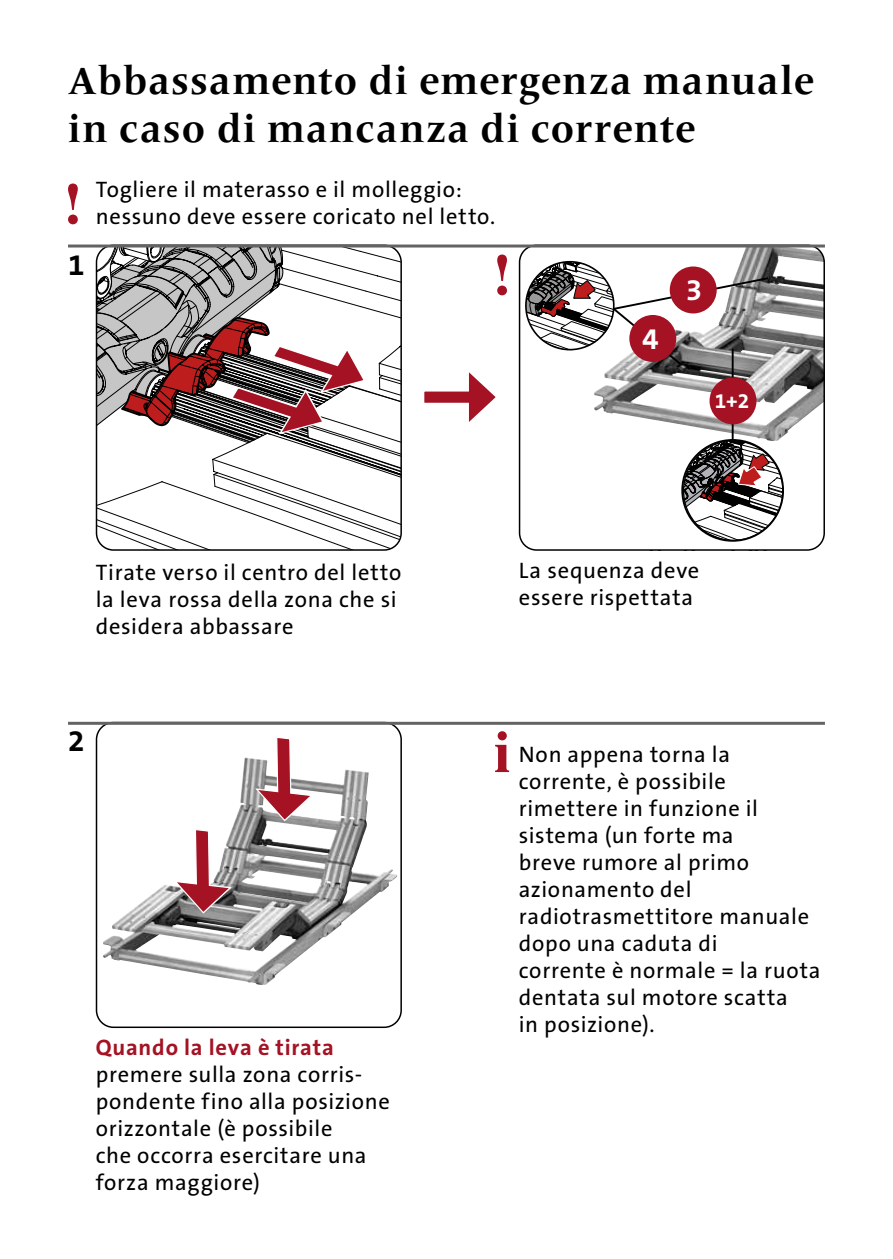
<style>
.page{position:relative;width:893px;height:1259px;background:#fff}
.page>*{position:absolute;margin:0;border:0;box-sizing:border-box;transform-origin:0 0}
.t1{font:700 39px/48px "Frutiger Serif LT Pro";letter-spacing:.025em;color:#000}
.t2{font:700 30px "The Sans B W7";color:#000}
.t3{font:700 30px "The Sans B W7";color:#fff}
.t4{font:22.5px/27px "The Sans B W5 Plain";letter-spacing:.03em;color:#000}
.t5{font:700 22.5px "The Sans B W7";letter-spacing:.035em;color:#a41223}
.t6{font:700 21px "The Sans B W7";color:#fff}
</style>
<div class="page">
<svg style="left:96px;top:515px;width:303px;height:33px"></svg>
<svg style="left:99px;top:515px;width:219px;height:6px"></svg>
<img style="left:103px;top:758px;width:294px;height:227px">
<div style="left:96px;top:722px;width:306px;height:306px;border:2px solid #000;border-radius:17px"></div>
<svg style="left:520px;top:247px;width:302px;height:301px"></svg>
<hr style="left:732px;top:348px;width:2px;height:92px;background:#000">
<div style="left:519px;top:244px;width:306px;height:307px;border:2px solid #000;border-radius:17px"></div>
<hr style="left:68px;top:722px;width:757px;height:3px;background:#646363">
<div style="left:670px;top:266px;width:47px;height:47px;background:#a41223;border-radius:50%"></div>
<div style="left:629px;top:315px;width:47px;height:47px;background:#a41223;border-radius:50%"></div>
<div style="left:709px;top:377px;width:47px;height:47px;background:#a41223;border-radius:50%"></div>
<hr style="left:68px;top:244px;width:757px;height:3px;background:#646363">
<svg style="left:424px;top:372px;width:72px;height:50px"></svg>
<svg style="left:497px;top:254px;width:10px;height:41px"></svg>
<svg style="left:495px;top:731px;width:14px;height:41px"></svg>
<svg style="left:96px;top:247px;width:305px;height:268px"></svg>
<svg style="left:171px;top:825px;width:63px;height:93px"></svg>
<svg style="left:253px;top:738px;width:62px;height:87px"></svg>
<svg style="left:68px;top:183px;width:10px;height:41px"></svg>
<h1 class="t1" style="left:68px;top:57px;width:748px">Abbassamento di emergenza manuale in caso di mancanza di corrente</h1>
<h2 class="t2" style="left:68px;top:245px;width:18px">1</h2>
<p class="t4" style="left:96px;top:176px;width:401px">Togliere il materasso e il molleggio: nessuno deve essere coricato nel letto.</p>
<h2 class="t3" style="left:642px;top:319px;width:18px">4</h2>
<h2 class="t3" style="left:686px;top:271px;width:18px">3</h2>
<p class="t6" style="left:715px;top:387px;width:36px">1+2</p>
<p class="t4" style="left:96px;top:559px;width:307px">Tirate verso il centro del letto la leva rossa della zona che si desidera abbassare</p>
<p class="t4" style="left:519px;top:557px;width:182px">La sequenza deve essere rispettata</p>
<h2 class="t2" style="left:68px;top:722px;width:18px">2</h2>
<p class="t5" style="left:96px;top:1033px;width:240px">Quando la leva è tirata</p>
<p class="t4" style="left:96px;top:1061px;width:296px">premere sulla zona corris&shy;pondente fino alla posizione orizzontale (è possibile<br>che occorra esercitare una forza maggiore)</p>
<p class="t4" style="left:519px;top:741px;width:303px">Non appena torna la corrente, è possibile rimettere in funzione il sistema (un forte ma<br>breve rumore al primo azionamento del radiotrasmettitore manuale dopo una caduta di<br>corrente è normale = la ruota dentata sul motore scatta<br>in posizione).</p>
</div>
